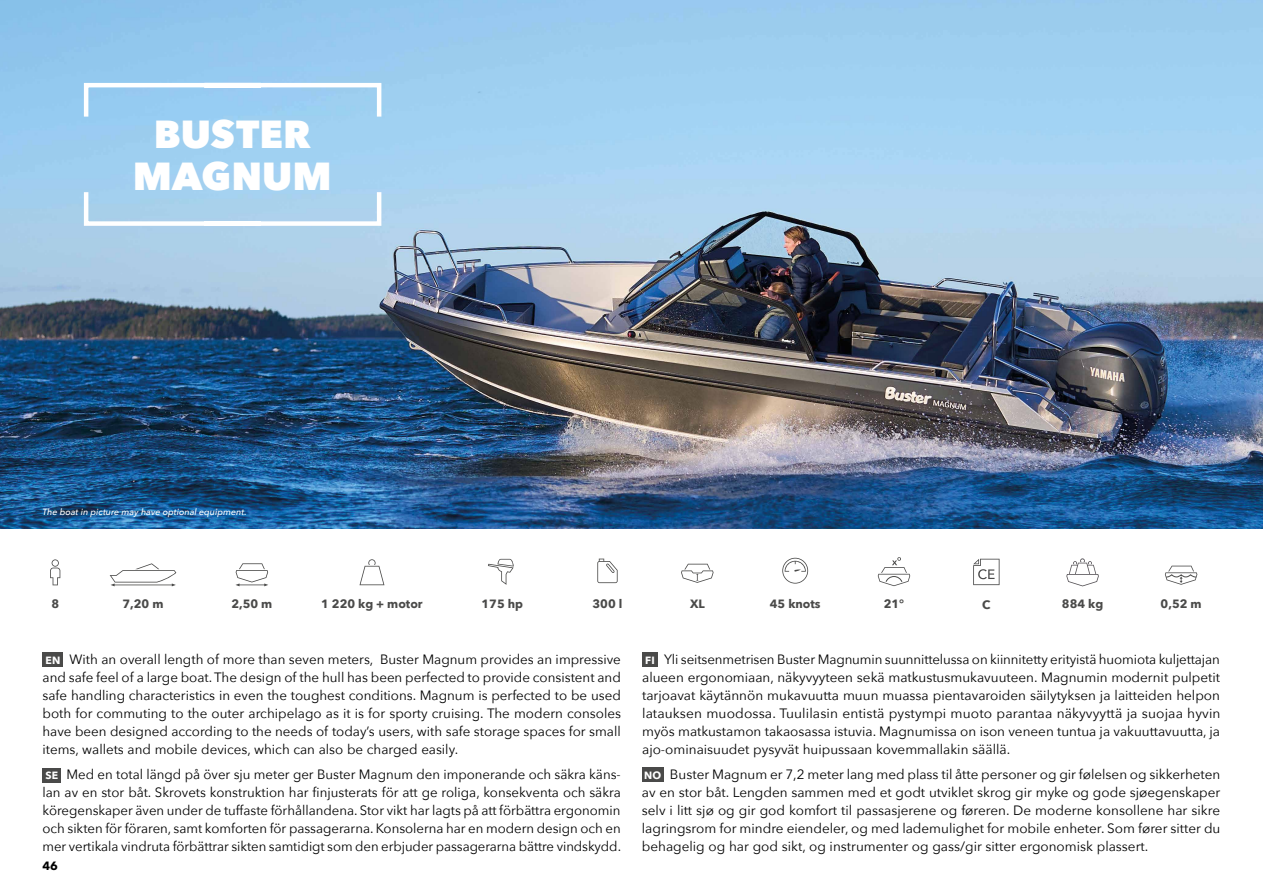
<style>
.page{position:relative;width:1263px;height:893px;background:#fff}
.page>*{position:absolute;margin:0;border:0;box-sizing:border-box;transform-origin:0 0}
.t1{font:800 39px/42px "Avenir Next";color:#fff;text-align:center}
.t2{font:13.5px/18px "Avenir Next";color:#000;text-align:justify}
.t3{font:700 12px "Avenir Next";color:#4a4a49}
.t4{font:700 12px "Avenir Next";color:#000}
.t5{font:700 10.5px "Avenir Next";letter-spacing:.02em;color:#fff}
.t6{font:italic 500 9px "Avenir Next";color:#fff}
</style>
<div class="page">
<img style="left:0;top:0;width:1263px;height:529px">
<svg style="left:82px;top:81px;width:302px;height:147px;background:#a7d2f1"></svg>
<svg style="left:110px;top:563px;width:66px;height:23px"></svg>
<svg style="left:235px;top:563px;width:33px;height:23px"></svg>
<svg style="left:359px;top:559px;width:25px;height:26px"></svg>
<svg style="left:488px;top:559px;width:26px;height:26px"></svg>
<svg style="left:597px;top:559px;width:21px;height:24px"></svg>
<svg style="left:681px;top:564px;width:32px;height:19px"></svg>
<svg style="left:782px;top:558px;width:26px;height:26px"></svg>
<svg style="left:50px;top:559px;width:10px;height:26px"></svg>
<svg style="left:878px;top:557px;width:32px;height:29px"></svg>
<svg style="left:1165px;top:566px;width:32px;height:19px"></svg>
<svg style="left:1066px;top:558px;width:33px;height:28px"></svg>
<div style="left:43px;top:652px;width:20px;height:15px;background:#4a4a49"></div>
<div style="left:642px;top:768px;width:22px;height:14px;background:#4a4a49"></div>
<div style="left:642px;top:652px;width:16px;height:15px;background:#4a4a49"></div>
<div style="left:43px;top:768px;width:18px;height:14px;background:#4a4a49"></div>
<svg style="left:973px;top:559px;width:26px;height:26px"></svg>
<h1 class="t1" style="left:133px;top:112px;width:200px">BUSTER<br>MAGNUM</h1>
<p class="t6" style="left:43px;top:504px;width:206px">The boat in picture may have optional equipment.</p>
<p class="t3" style="left:51px;top:594px;width:9px">8</p>
<p class="t3" style="left:123px;top:593px;width:42px">7,20 m</p>
<p class="t3" style="left:231px;top:593px;width:42px">2,50 m</p>
<p class="t3" style="left:321px;top:593px;width:103px">1 220 kg + motor</p>
<p class="t3" style="left:481px;top:593px;width:43px">175 hp</p>
<p class="t3" style="left:592px;top:594px;width:31px">300 l</p>
<p class="t3" style="left:690px;top:593px;width:16px">XL</p>
<p class="t3" style="left:770px;top:594px;width:52px">45 knots</p>
<p class="t3" style="left:884px;top:594px;width:22px">21°</p>
<p class="t3" style="left:982px;top:594px;width:10px">C</p>
<p class="t3" style="left:1062px;top:594px;width:43px">884 kg</p>
<p class="t3" style="left:1161px;top:594px;width:42px">0,52 m</p>
<p class="t2" style="left:43px;top:650px;width:580px;text-indent:27px">With an overall length of more than seven meters, Buster Magnum provides an impressive and safe feel of a large boat. The design of the hull has been perfected to provide consistent and safe handling characteristics in even the toughest conditions. Magnum is perfected to be used both for commuting to the outer archipelago as it is for sporty cruising. The modern consoles have been designed according to the needs of today’s users, with safe storage spaces for small items, wallets and mobile devices, which can also be charged easily.</p>
<p class="t2" style="left:43px;top:765px;width:580px;text-indent:24px">Med en total längd på över sju meter ger Buster Magnum den imponerande och säkra käns&shy;lan av en stor båt. Skrovets konstruktion har finjusterats för att ge roliga, konsekventa och säkra köregenskaper även under de tuffaste förhållandena. Stor vikt har lagts på att förbättra ergonomin och sikten för föraren, samt komforten för passagerarna. Konsolerna har en modern design och en mer vertikala vindruta förbättrar sikten samtidigt som den erbjuder passagerarna bättre vindskydd.</p>
<p class="t2" style="left:642px;top:765px;width:580px;text-indent:28px">Buster Magnum er 7,2 meter lang med plass til åtte personer og gir følelsen og sikkerheten av en stor båt. Lengden sammen med et godt utviklet skrog gir myke og gode sjøegenskaper selv i litt sjø og gir god komfort til passasjerene og føreren. De moderne konsollene har sikre lagringsrom for mindre eiendeler, og med lademulighet for mobile enheter. Som fører sitter du behagelig og har god sikt, og instrumenter og gass/gir sitter ergonomisk plassert.</p>
<p class="t2" style="left:642px;top:650px;width:580px;text-indent:22px">Yli seitsenmetrisen Buster Magnumin suunnittelussa on kiinnitetty erityistä huomiota kuljettajan alueen ergonomiaan, näkyvyyteen sekä matkustusmukavuuteen. Magnumin modernit pulpetit tarjoavat käytännön mukavuutta muun muassa pientavaroiden säilytyksen ja laitteiden helpon latauksen muodossa. Tuulilasin entistä pystympi muoto parantaa näkyvyyttä ja suojaa hyvin myös matkustamon takaosassa istuvia. Magnumissa on ison veneen tuntua ja vakuuttavuutta, ja ajo-ominaisuudet pysyvät huipussaan kovemmallakin säällä.</p>
<p class="t5" style="left:645px;top:651px;width:11px">FI</p>
<p class="t5" style="left:45px;top:651px;width:17px">EN</p>
<p class="t5" style="left:644px;top:766px;width:19px">NO</p>
<p class="t5" style="left:46px;top:766px;width:14px">SE</p>
<p class="t4" style="left:43px;top:856px;width:17px">46</p>
</div>
